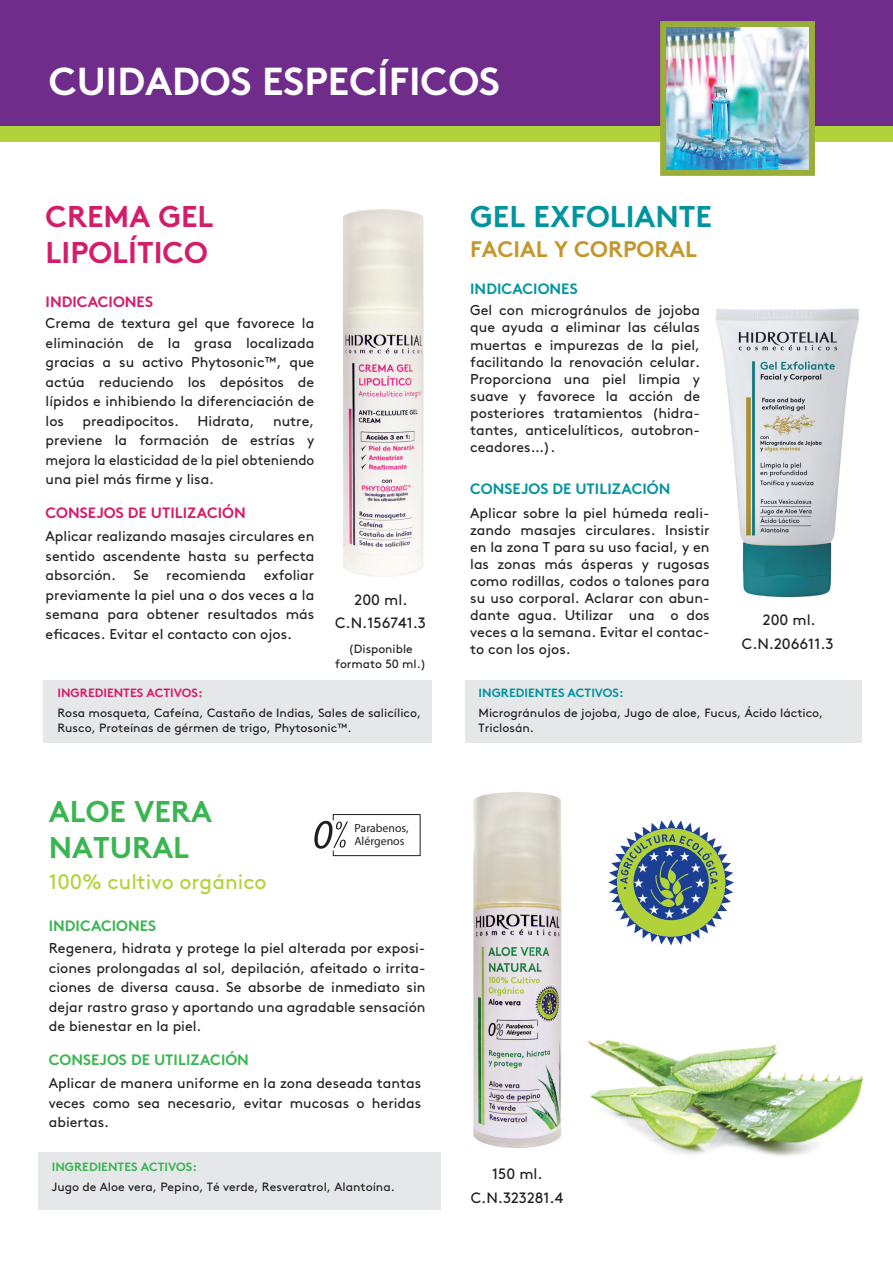
<style>
.page{position:relative;width:893px;height:1263px;background:#fff}
.page>*{position:absolute;margin:0;border:0;box-sizing:border-box;transform-origin:0 0}
.t1{font:700 39px "Brown";color:#fff}
.t2{font:700 30px/36px "Brown";color:#d21d6a}
.t3{font:700 30px/36px "Brown";color:#3ab551}
.t4{font:700 30px "Brown";color:#00949f}
.t5{font:700 22.5px "Brown";color:#c3972d}
.t6{font:21px "Brown";color:#b2d23a}
.t7{font:15px/23.5px "Brown";color:#231f20;text-align:center}
.t8{font:700 15px "Brown";color:#00949f}
.t9{font:700 15px "Brown";color:#3ab551}
.t10{font:700 15px "Brown";color:#d21d6a}
.t11{font:14.25px/19.5px "Brown";color:#231f20;text-align:justify}
.t12{font:12px/14.4px "Brown";color:#231f20}
.t13{font:700 12px "Brown";color:#3ab551}
.t14{font:700 12px "Brown";color:#d21d6a}
.t15{font:700 12px "Brown";color:#00949f}
.t16{font:italic 700 11.85px/13.4px "Myriad";color:#231f20}
</style>
<div class="page">
<img style="left:715px;top:308px;width:144px;height:290px">
<div style="left:0;top:0;width:893px;height:133px;background:#702c8b"></div>
<div style="left:0;top:126px;width:893px;height:15px;background:#b2d23a"></div>
<img style="left:667px;top:28px;width:141px;height:141px">
<div style="left:660px;top:21px;width:155px;height:155px;border:6px solid #9aae3a"></div>
<svg style="left:608px;top:820px;width:126px;height:125px"></svg>
<div style="left:38px;top:1152px;width:403px;height:58px;background:#e6e7e9"></div>
<div style="left:44px;top:680px;width:388px;height:63px;background:#e6e7e9"></div>
<div style="left:465px;top:680px;width:396px;height:63px;background:#e6e7e9"></div>
<img style="left:473px;top:792px;width:89px;height:356px">
<svg style="left:314px;top:814px;width:107px;height:42px"></svg>
<img style="left:343px;top:209px;width:81px;height:368px">
<img style="left:588px;top:1040px;width:276px;height:116px">
<h1 class="t1" style="left:49px;top:50px;width:453px">CUIDADOS ESPECÍFICOS</h1>
<h2 class="t2" style="left:46px;top:195px;width:170px">CREMA GEL<br>LIPOLÍTICO</h2>
<p class="t10" style="left:46px;top:290px;width:109px">INDICACIONES</p>
<p class="t11" style="left:46px;top:312px;width:270px">Crema de textura gel que favorece la eliminación de la grasa localizada gracias a su activo Phytosonic™, que actúa reduciendo los depósitos de lípidos e inhibiendo la diferenciación de los</p>
<p class="t11" style="left:83px;top:410px;width:98px">preadipocitos.</p>
<p class="t11" style="left:198px;top:410px;width:58px">Hidrata,</p>
<p class="t11" style="left:46px;top:410px;width:270px;text-indent:227px">nutre, previene la formación de estrías y mejora la elasticidad de la piel obteniendo una piel más firme y lisa.</p>
<p class="t10" style="left:46px;top:501px;width:202px">CONSEJOS DE UTILIZACIÓN</p>
<p class="t11" style="left:46px;top:526px;width:270px">Aplicar realizando masajes circulares en sentido ascendente hasta su perfecta absorción. Se recomienda exfoliar previamente la piel una o dos veces a la semana para obtener resultados más eficaces. Evitar el contacto con ojos.</p>
<p class="t7" style="left:335px;top:587px;width:92px">200 ml.<br>C.N.156741.3</p>
<p class="t12" style="left:335px;top:641px;width:93px;text-align:center">(Disponible formato 50 ml.)</p>
<p class="t14" style="left:57px;top:683px;width:147px">INGREDIENTES ACTIVOS:</p>
<p class="t12" style="left:57px;top:705px;width:365px">Rosa mosqueta, Cafeína, Castaño de Indias, Sales de salicílico,<br>Rusco, Proteínas de gérmen de trigo, Phytosonic™.</p>
<h2 class="t3" style="left:49px;top:790px;width:165px">ALOE VERA<br>NATURAL</h2>
<h3 class="t6" style="left:49px;top:866px;width:219px">100% cultivo orgánico</h3>
<p class="t9" style="left:49px;top:913px;width:109px">INDICACIONES</p>
<p class="t16" style="left:354px;top:821px;width:56px">Parabenos,<br>Alérgenos</p>
<p class="t11" style="left:49px;top:937px;width:378px">Regenera, hidrata y protege la piel alterada por exposi&shy;ciones prolongadas al sol, depilación, afeitado o irrita&shy;ciones de diversa causa. Se absorbe de inmediato sin dejar rastro graso y aportando una agradable sensación de bienestar en la piel.</p>
<p class="t9" style="left:49px;top:1047px;width:202px">CONSEJOS DE UTILIZACIÓN</p>
<p class="t11" style="left:49px;top:1072px;width:374px">Aplicar de manera uniforme en la zona deseada tantas veces como sea necesario, evitar mucosas o heridas abiertas.</p>
<p class="t13" style="left:52px;top:1157px;width:147px">INGREDIENTES ACTIVOS:</p>
<p class="t12" style="left:52px;top:1179px;width:345px">Jugo de Aloe vera, Pepino, Té verde, Resveratrol, Alantoína.</p>
<h2 class="t4" style="left:470px;top:192px;width:243px">GEL EXFOLIANTE</h2>
<h3 class="t5" style="left:470px;top:231px;width:228px">FACIAL Y CORPORAL</h3>
<p class="t8" style="left:470px;top:277px;width:109px">INDICACIONES</p>
<p class="t11" style="left:470px;top:301px;width:231px;line-height:17.1px">Gel con microgránulos de jojoba que ayuda a eliminar las células muertas e impurezas de la piel, facilitando la renovación celular.<br>Proporciona una piel limpia y suave y favorece la acción de posteriores tratamientos (hidra&shy;tantes, anticelulíticos, autobron&shy;ceadores…).</p>
<p class="t8" style="left:470px;top:477px;width:202px">CONSEJOS DE UTILIZACIÓN</p>
<p class="t11" style="left:470px;top:503px;width:241px;line-height:17.1px">Aplicar sobre la piel húmeda reali&shy;zando masajes circulares. Insistir en la zona T para su uso facial, y en las zonas más ásperas y rugosas como rodillas, codos o talones para su uso corporal. Aclarar con abun&shy;dante agua. Utilizar una o dos veces a la semana. Evitar el contac&shy;to con los ojos.</p>
<p class="t7" style="left:742px;top:607px;width:93px">200 ml.<br>C.N.206611.3</p>
<p class="t15" style="left:478px;top:683px;width:147px">INGREDIENTES ACTIVOS:</p>
<p class="t12" style="left:478px;top:705px;width:346px">Microgránulos de jojoba, Jugo de aloe, Fucus, Ácido láctico,<br>Triclosán.</p>
<p class="t7" style="left:471px;top:1161px;width:94px">150 ml.<br>C.N.323281.4</p>
</div>
